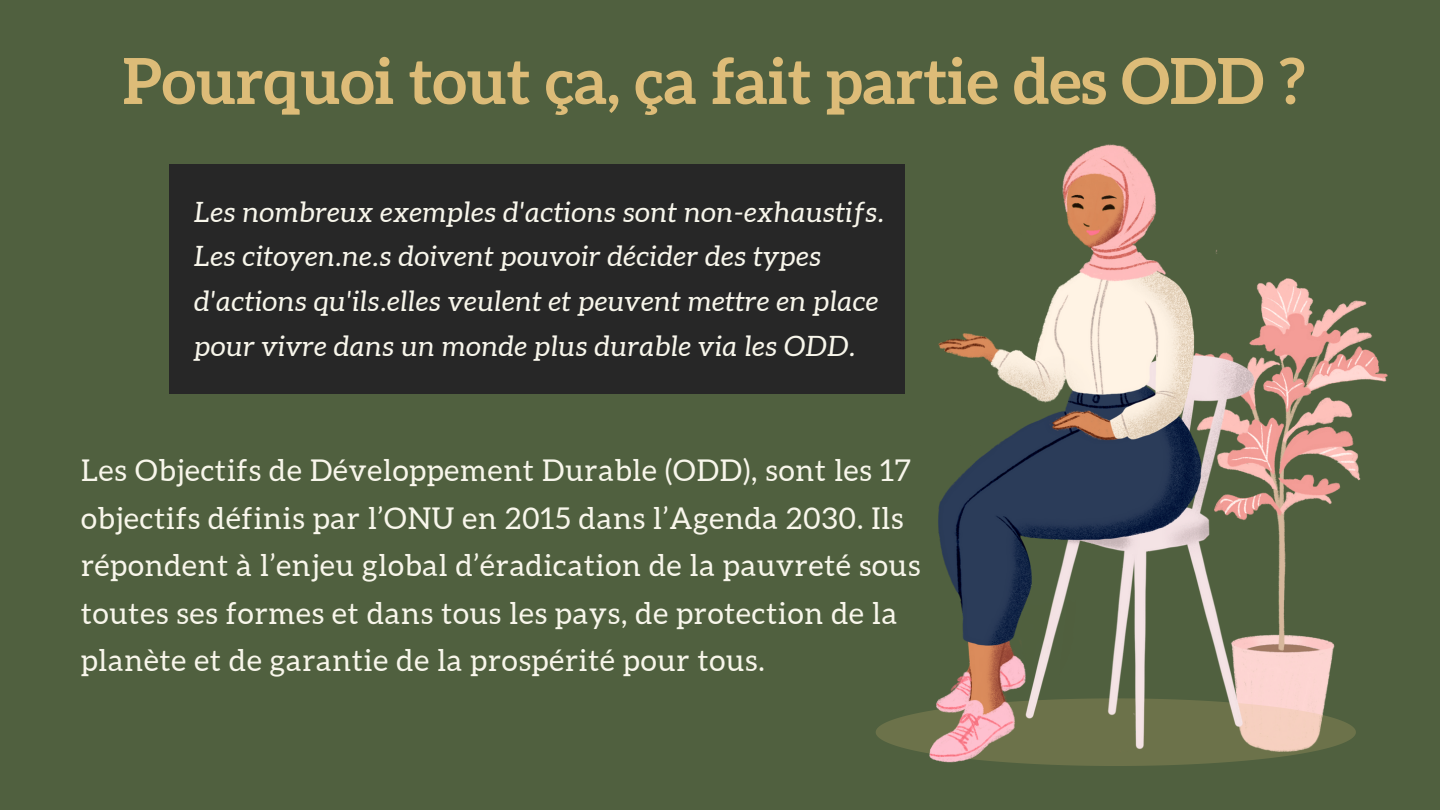
<style>
.page{position:relative;width:1440px;height:810px;background:#50603f}
.page>*{position:absolute;margin:0;border:0;box-sizing:border-box;transform-origin:0 0}
.t1{font:700 63.5px "Aleo";color:#ddbc78}
.t2{font:30px/47.5px "Aleo";letter-spacing:.03em;color:#f8f6eb}
.t3{font:italic 28px/44.7px "Aleo";letter-spacing:.03em;color:#f8f6eb}
</style>
<div class="page">
<img style="left:1347px;top:300px;width:40px;height:181px">
<svg style="left:876px;top:711px;width:480px;height:55px"></svg>
<img style="left:930px;top:144px;width:417px;height:619px">
<div style="left:169px;top:165px;width:736px;height:229px;background:#272727"></div>
<h1 class="t1" style="left:123px;top:44px;width:1184px">Pourquoi tout ça, ça fait partie des ODD ?</h1>
<p class="t3" style="left:195px;top:189px;width:691px">Les nombreux exemples d'actions sont non-exhaustifs.<br>Les citoyen.ne.s doivent pouvoir décider des types d'actions qu'ils.elles veulent et peuvent mettre en place pour vivre dans un monde plus durable via les ODD.</p>
<p class="t2" style="left:81px;top:447px;width:841px">Les Objectifs de Développement Durable (ODD), sont les 17 objectifs définis par l’ONU en 2015 dans l’Agenda 2030. Ils répondent à l’enjeu global d’éradication de la pauvreté sous toutes ses formes et dans tous les pays, de protection de la planète et de garantie de la prospérité pour tous.</p>
</div>
